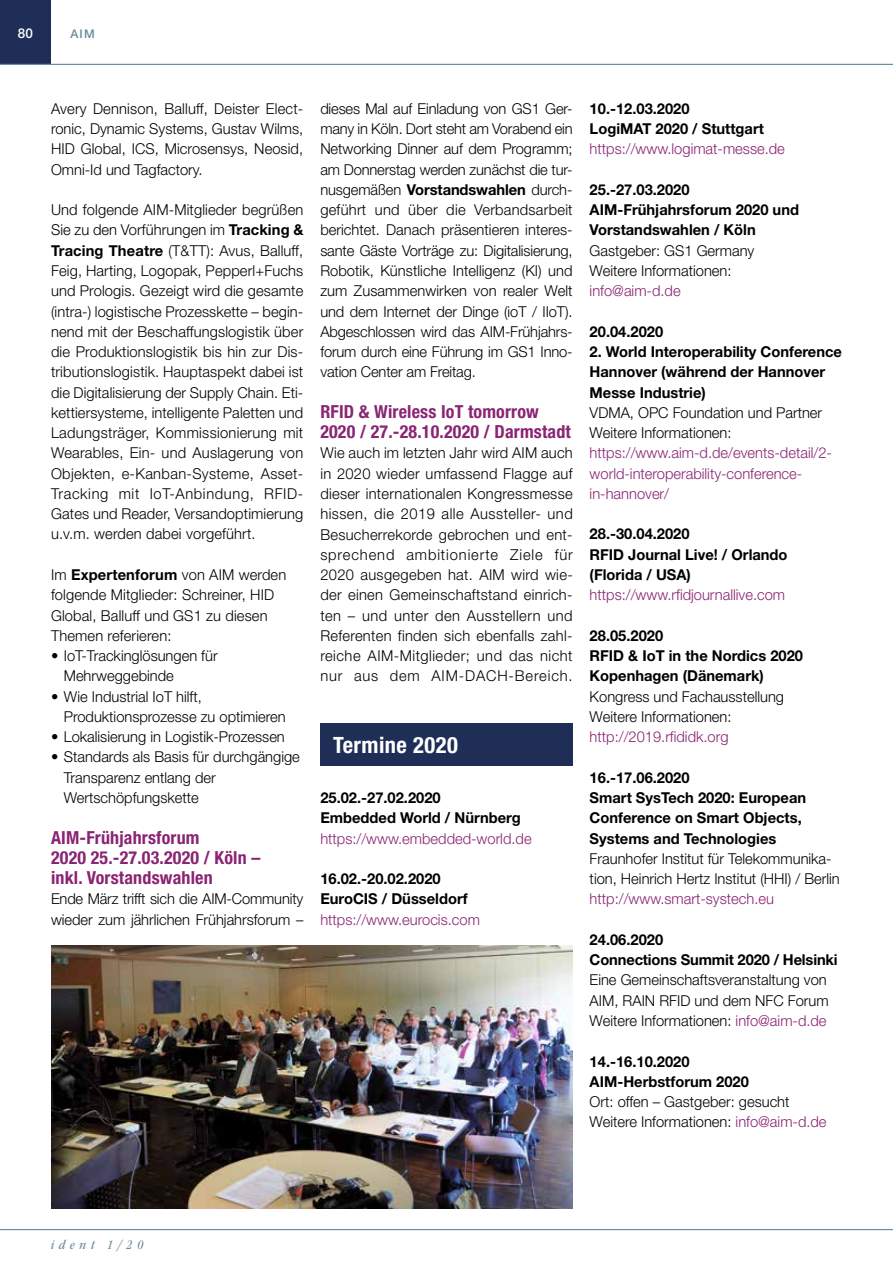
<style>
.page{position:relative;width:893px;height:1263px;background:#fff}
.page>*{position:absolute;margin:0;border:0;box-sizing:border-box;transform-origin:0 0}
.t1{font:700 condensed 22.5px "Helvetica Neue LT Std";letter-spacing:.02em;color:#fff}
.t2{font:700 condensed 18px/20.2px "Helvetica Neue LT Std";letter-spacing:.01em;color:#8a2473}
.t3{font:300 15px/20.2px "Helvetica Neue LT Std";color:#000}
.t4{font:700 15px/20.2px "Helvetica Neue LT Std";color:#000}
.t5{font:300 15px/20.2px "Helvetica Neue LT Std";color:#8a2473}
.t6{font:italic condensed 13.5px "ITC Garamond Std";letter-spacing:.35em;color:#6a8c9c}
.t7{font:500 13.5px "Helvetica Neue LT Std";color:#fff}
.t8{font:500 12px "Helvetica Neue LT Std";color:#6a8c9c}
.s1{font-weight:700}
.s2{color:#8a2473}
</style>
<div class="page">
<div style="left:320px;top:723px;width:253px;height:43px;background:#1f2e57"></div>
<img style="left:51px;top:945px;width:522px;height:263px">
<div style="left:0;top:0;width:51px;height:64px;background:#1f2e57"></div>
<hr style="left:0;top:64px;width:893px;height:1px;background:#6a8c9c">
<hr style="left:0;top:1229px;width:893px;height:1px;background:#6a8c9c">
<p class="t7" style="left:18px;top:25px;width:17px">80</p>
<p class="t8" style="left:70px;top:27px;width:9px">aim</p>
<p class="t3" style="left:51px;top:98px;width:254px;text-align:justify">Avery Dennison, Balluff, Deister Elect&shy;ronic, Dynamic Systems, Gustav Wilms, HID Global, ICS, Microsensys, Neosid, Omni-Id und Tagfactory.</p>
<p class="t3" style="left:51px;top:199px;width:254px;text-align:justify">Und folgende AIM-Mitglieder begrüßen Sie zu den Vorführungen im <span class="s1">Tracking &amp; Tracing Theatre</span> (T&amp;TT): Avus, Balluff, Feig, Harting, Logopak, Pepperl+Fuchs und Prologis. Gezeigt wird die gesamte (intra-) logistische Prozesskette – begin&shy;nend mit der Beschaffungslogistik über die Produktionslogistik bis hin zur Dis&shy;tributionslogistik. Hauptaspekt dabei ist die Digitalisierung der Supply Chain. Eti&shy;kettiersysteme, intelligente Paletten und Ladungsträger, Kommissionierung mit Wearables, Ein- und Auslagerung von Objekten, e-Kanban-Systeme, Asset-Tracking mit IoT-Anbindung, RFID-Gates und Reader, Versandoptimierung u.v.m. werden dabei vorgeführt.</p>
<p class="t3" style="left:51px;top:564px;width:237px">Im <span class="s1">Expertenforum</span> von AIM werden folgende Mitglieder: Schreiner, HID<br>Global, Balluff und GS1 zu diesen<br>Themen referieren:</p>
<p class="t3" style="left:64px;top:645px;width:155px;text-indent:-13px">• IoT-Trackinglösungen für<br>Mehrweggebinde</p>
<p class="t3" style="left:64px;top:686px;width:223px;text-indent:-13px">• Wie Industrial IoT hilft,<br>Produktionsprozesse zu optimieren</p>
<p class="t3" style="left:51px;top:726px;width:235px">• Lokalisierung in Logistik-Prozessen</p>
<p class="t3" style="left:64px;top:747px;width:238px;text-indent:-13px">• Standards als Basis für durchgängige<br>Transparenz entlang der<br>Wertschöpfungskette</p>
<p class="t2" style="left:51px;top:827px;width:211px">AIM-Frühjahrsforum<br>2020 25.-27.03.2020 / Köln – inkl. Vorstandswahlen</p>
<p class="t3" style="left:51px;top:889px;width:254px">Ende März trifft sich die AIM-Community wieder zum jährlichen Frühjahrsforum –</p>
<p class="t3" style="left:320px;top:98px;width:254px;text-align:justify">dieses Mal auf Einladung von GS1 Ger&shy;many in Köln. Dort steht am Vorabend ein Networking Dinner auf dem Programm; am Donnerstag werden zunächst die tur&shy;nusgemäßen <span class="s1">Vorstandswahlen</span> durch&shy;geführt und über die Verbandsarbeit berichtet. Danach präsentieren interes&shy;sante Gäste Vorträge zu: Digitalisierung, Robotik, Künstliche Intelligenz (KI) und zum Zusammenwirken von realer Welt und dem Internet der Dinge (ioT / IIoT).<br>Abgeschlossen wird das AIM-Frühjahrs&shy;forum durch eine Führung im GS1 Inno&shy;vation Center am Freitag.</p>
<p class="t2" style="left:320px;top:401px;width:252px">RFID &amp; Wireless IoT tomorrow<br>2020 / 27.-28.10.2020 / Darmstadt</p>
<p class="t3" style="left:320px;top:443px;width:254px;text-align:justify">Wie auch im letzten Jahr wird AIM auch in 2020 wieder umfassend Flagge auf dieser internationalen Kongressmesse hissen, die 2019 alle Aussteller- und Besucherrekorde gebrochen und ent&shy;sprechend ambitionierte Ziele für 2020 ausgegeben hat. AIM wird wie&shy;der einen Gemeinschaftstand einrich&shy;ten – und unter den Ausstellern und Referenten finden sich ebenfalls zahl&shy;reiche AIM-Mitglieder; und das nicht nur aus dem AIM-DACH-Bereich.</p>
<h1 class="t1" style="left:333px;top:731px;width:126px">Termine 2020</h1>
<p class="t4" style="left:320px;top:787px;width:202px">25.02.-27.02.2020<br>Embedded World / Nürnberg</p>
<p class="t5" style="left:320px;top:828px;width:213px">https://www.embedded-world.de</p>
<p class="t4" style="left:320px;top:868px;width:149px">16.02.-20.02.2020<br>EuroCIS / Düsseldorf</p>
<p class="t5" style="left:320px;top:909px;width:161px">https://www.eurocis.com</p>
<p class="t4" style="left:590px;top:98px;width:176px">10.-12.03.2020<br>LogiMAT 2020 / Stuttgart</p>
<p class="t5" style="left:590px;top:139px;width:197px">https://www.logimat-messe.de</p>
<p class="t4" style="left:590px;top:179px;width:211px">25.-27.03.2020<br>AIM-Frühjahrsforum 2020 und<br>Vorstandswahlen / Köln</p>
<p class="t3" style="left:590px;top:240px;width:166px">Gastgeber: GS1 Germany<br>Weitere Informationen:</p>
<p class="t5" style="left:590px;top:280px;width:92px">info@aim-d.de</p>
<p class="t4" style="left:590px;top:321px;width:75px">20.04.2020</p>
<p class="t4" style="left:590px;top:341px;width:254px">2. World Interoperability Conference<br>Hannover (während der Hannover<br>Messe Industrie)</p>
<p class="t3" style="left:590px;top:402px;width:234px">VDMA, OPC Foundation und Partner<br>Weitere Informationen:</p>
<p class="t5" style="left:590px;top:443px;width:244px">https://www.aim-d.de/events-detail/2- world-interoperability-conference&shy;in-hannover/</p>
<p class="t4" style="left:590px;top:524px;width:199px">28.-30.04.2020<br>RFID Journal Live! / Orlando (Florida / USA)</p>
<p class="t5" style="left:590px;top:584px;width:197px">https://www.rfidjournallive.com</p>
<p class="t4" style="left:590px;top:625px;width:215px">28.05.2020<br>RFID &amp; IoT in the Nordics 2020<br>Kopenhagen (Dänemark)</p>
<p class="t3" style="left:590px;top:686px;width:196px">Kongress und Fachausstellung<br>Weitere Informationen:</p>
<p class="t5" style="left:590px;top:726px;width:140px">http://2019.rfididk.org</p>
<p class="t4" style="left:590px;top:767px;width:218px">16.-17.06.2020<br>Smart SysTech 2020: European<br>Conference on Smart Objects,<br>Systems and Technologies</p>
<p class="t3" style="left:590px;top:848px;width:252px">Fraunhofer Institut für Telekommunika&shy;tion, Heinrich Hertz Institut (HHI) / Berlin</p>
<p class="t5" style="left:590px;top:888px;width:186px">http://www.smart-systech.eu</p>
<p class="t4" style="left:590px;top:929px;width:250px">24.06.2020<br>Connections Summit 2020 / Helsinki</p>
<p class="t3" style="left:590px;top:970px;width:241px">Eine Gemeinschaftsveranstaltung von<br>AIM, RAIN RFID und dem NFC Forum<br>Weitere Informationen: <span class="s2">info@aim-d.de</span></p>
<p class="t4" style="left:590px;top:1051px;width:161px">14.-16.10.2020<br>AIM-Herbstforum 2020</p>
<p class="t3" style="left:590px;top:1091px;width:238px">Ort: offen – Gastgeber: gesucht<br>Weitere Informationen: <span class="s2">info@aim-d.de</span></p>
<p class="t6" style="left:51px;top:1237px;width:94px">ident 1/20</p>
</div>
